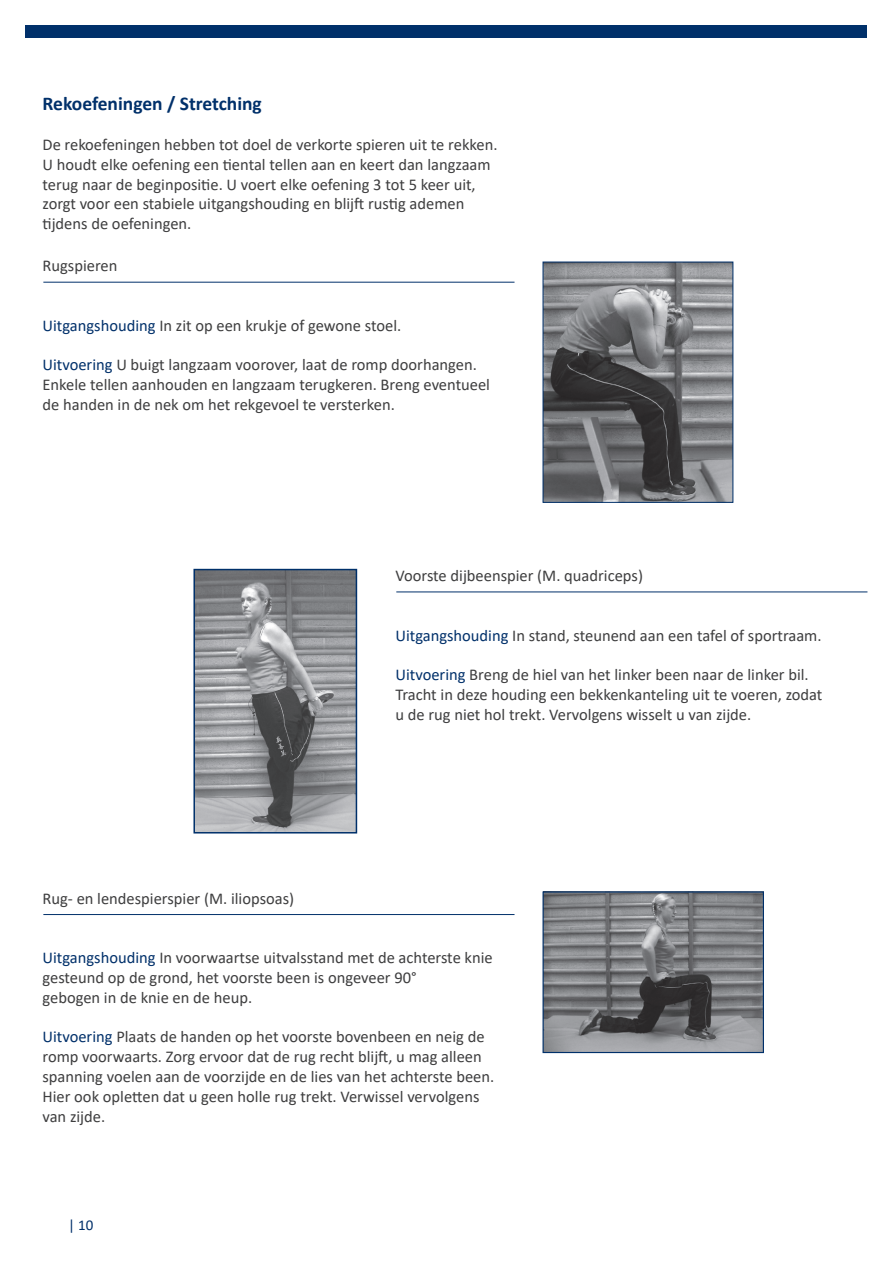
<style>
.page{position:relative;width:893px;height:1263px;background:#fff}
.page>*{position:absolute;margin:0;border:0;box-sizing:border-box;transform-origin:0 0}
.t1{font:700 19.5px "Calibri";color:#00306a}
.t2{font:16.5px/19.8px "Calibri";color:#3e3e3f}
.t3{font:15px "Calibri";color:#00306a}
.s1{color:#00306a}
</style>
<div class="page">
<div style="left:26px;top:26px;width:841px;height:12px;background:#00306a"></div>
<hr style="left:396px;top:592px;width:471px;height:1px;background:#00306a">
<hr style="left:43px;top:914px;width:471px;height:1px;background:#00306a">
<img style="left:196px;top:572px;width:158px;height:258px">
<div style="left:193px;top:569px;width:164px;height:264px;border:2px solid #00306a"></div>
<img style="left:544px;top:893px;width:218px;height:158px">
<div style="left:542px;top:891px;width:222px;height:162px;border:1px solid #00306a"></div>
<hr style="left:43px;top:282px;width:471px;height:1px;background:#00306a">
<img style="left:544px;top:263px;width:187px;height:238px">
<div style="left:542px;top:261px;width:191px;height:242px;border:1px solid #00306a"></div>
<p class="t1" style="left:43px;top:90px;width:221px">Rekoefeningen / Stretching</p>
<p class="t2" style="left:43px;top:134px;width:456px">De rekoefeningen hebben tot doel de verkorte spieren uit te rekken.<br>U houdt elke oefening een tiental tellen aan en keert dan langzaam terug naar de beginpositie. U voert elke oefening 3 tot 5 keer uit, zorgt voor een stabiele uitgangshouding en blijft rustig ademen tijdens de oefeningen.</p>
<p class="t2" style="left:43px;top:256px;width:76px">Rugspieren</p>
<p class="t2" style="left:43px;top:315px;width:360px"><span class="s1">Uitgangshouding</span> In zit op een krukje of gewone stoel.</p>
<p class="t2" style="left:43px;top:355px;width:449px"><span class="s1">Uitvoering</span> U buigt langzaam voorover, laat de romp doorhangen.<br>Enkele tellen aanhouden en langzaam terugkeren. Breng eventueel de handen in de nek om het rekgevoel te versterken.</p>
<p class="t2" style="left:395px;top:565px;width:249px">Voorste dijbeenspier (M. quadriceps)</p>
<p class="t2" style="left:43px;top:888px;width:253px">Rug- en lendespierspier (M. iliopsoas)</p>
<p class="t2" style="left:395px;top:625px;width:428px"><span class="s1">Uitgangshouding</span> In stand, steunend aan een tafel of sportraam.</p>
<p class="t2" style="left:395px;top:664px;width:428px"><span class="s1">Uitvoering</span> Breng de hiel van het linker been naar de linker bil.<br>Tracht in deze houding een bekkenkanteling uit te voeren, zodat u de rug niet hol trekt. Vervolgens wisselt u van zijde.</p>
<p class="t2" style="left:43px;top:947px;width:452px"><span class="s1">Uitgangshouding</span> In voorwaartse uitvalsstand met de achterste knie gesteund op de grond, het voorste been is ongeveer 90°<br>gebogen in de knie en de heup.</p>
<p class="t2" style="left:43px;top:1026px;width:453px"><span class="s1">Uitvoering</span> Plaats de handen op het voorste bovenbeen en neig de romp voorwaarts. Zorg ervoor dat de rug recht blijft, u mag alleen spanning voelen aan de voorzijde en de lies van het achterste been.<br>Hier ook opletten dat u geen holle rug trekt. Verwissel vervolgens van zijde.</p>
<p class="t3" style="left:68px;top:1214px;width:27px">| 10</p>
</div>
